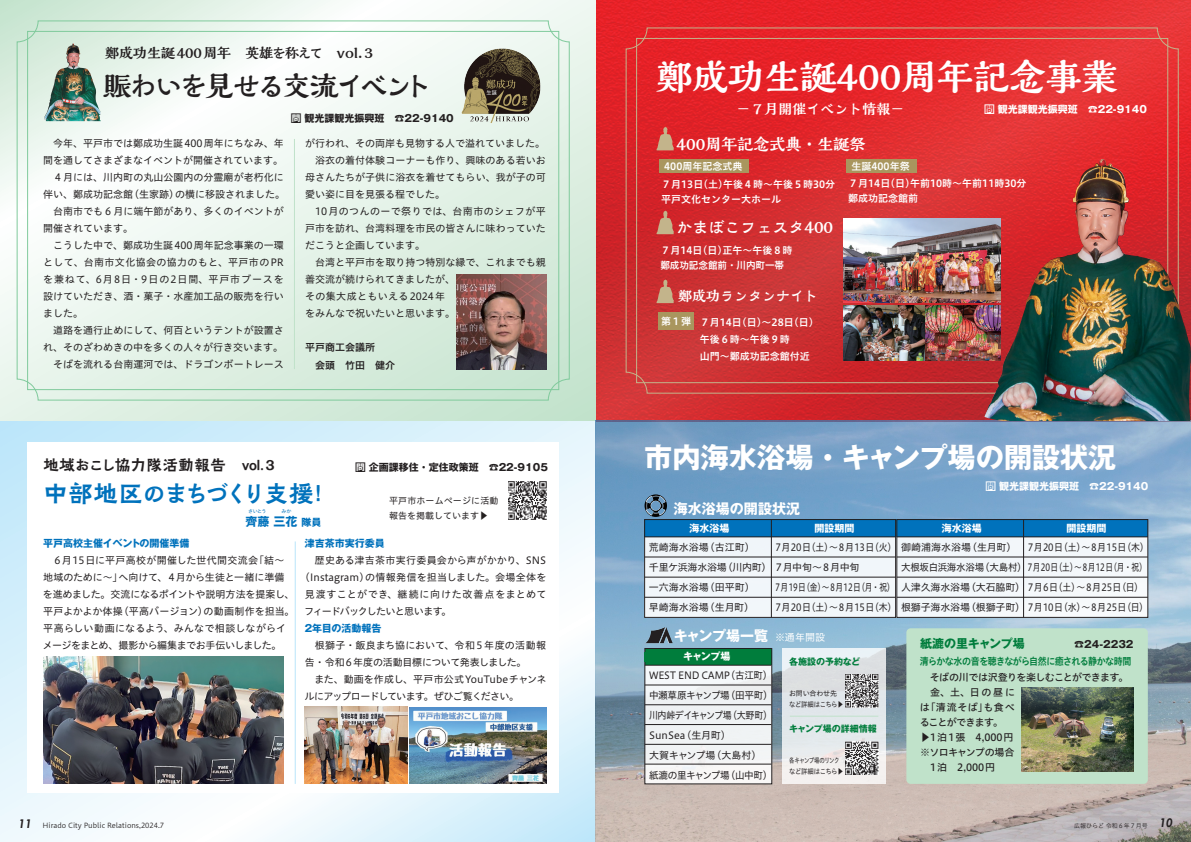
<style>
.page{position:relative;width:1191px;height:842px;background:#fff}
.page>*{position:absolute;margin:0;border:0;box-sizing:border-box;transform-origin:0 0}
.t1{font:800 36px "Kaimin Tu Std";color:#fff}
.t2{font:700 28px "Gothic MB101 Pro";color:#fff}
.t3{font:800 28px "Kaimin Tu Std";letter-spacing:-.105em;color:#231f20}
.t4{font:700 25px "P Kuretake Meiseki Std N";letter-spacing:-.115em;color:#0072bc}
.t5{font:800 16px "Kaimin Tu Std";color:#fff}
.t6{font:700 16px "P Kuretake Meiseki Std N";letter-spacing:-.01em;color:#231f20}
.t7{font:800 14px "Kaimin Tu Std";color:#231f20}
.t8{font:800 14px "Kaimin Tu Std";color:#fff}
.t9{font:700 14px "Gothic MB101 Pro";color:#fff}
.t10{font:700 12px "Gothic MB101 Pro";letter-spacing:-.01em;color:#007d3c}
.t11{font:700 12px "Gothic MB101 Pro";color:#0072bc}
.t12{font:10px/17px "Hiragino UD Sans Std W4";color:#231f20}
.t13{font:10px/15px "Hiragino UD Sans Std W6";color:#fff}
.t14{font:10px/17px "Hiragino UD Sans Std W4";letter-spacing:-.03em;color:#231f20}
.t15{font:10px/20px "Hiragino UD Sans Std W4";letter-spacing:-.03em;color:#231f20;scale:.95 1}
.t16{font:10px/15px "Hiragino UD Sans Std W5";color:#231f20}
.t17{font:700 10px "Gothic MB101 Pro";color:#fff}
.t18{font:700 10px "Gothic MB101 Pro";color:#231f20}
.t19{font:10px/20px "Hiragino UD Sans Std W4";color:#231f20;scale:.77 1}
.t20{font:10px "Hiragino UD Sans Std W4";color:#231f20;scale:.89 1}
.t21{font:700 10px "Gothic MB101 Pro";color:#0072bc}
.t22{font:10px "Hiragino UD Sans Std W6";letter-spacing:-.055em;color:#007d3c;scale:.9 1}
.t23{font:10px "Hiragino UD Sans Std W4";letter-spacing:.07em;color:#231f20}
.t24{font:10px "Hiragino UD Sans Std W5";letter-spacing:-.06em;color:#231f20}
.t25{font:10px "Hiragino UD Sans Std W4";letter-spacing:-.08em;color:#231f20}
.t26{font:10px/18px "Hiragino UD Sans Std W6";color:#231f20}
.t27{font:10px "Hiragino UD Sans Std W4";color:#fff}
.t28{font:9px/15px "Hiragino UD Sans Std W4";letter-spacing:.015em;color:#231f20}
.t29{font:700 9px "Gothic MB101 Pro";color:#007d3c}
.t30{font:7px "Hiragino UD Sans Std W3";color:#231f20}
.t31{font:7px/11px "Hiragino UD Sans Std W4";letter-spacing:-.08em;color:#231f20;scale:.77 1}
.t32{font:7px/11px "Hiragino UD Sans Std W4";letter-spacing:-.025em;color:#231f20}
.t33{font:6px "Hiragino UD Sans Std W3";color:#231f20}
.t34{font:5px "Hiragino UD Sans Std W4";letter-spacing:-.085em;color:#0072bc}
.s1{font-size:10px}
.s2{font-family:"Koz Go Pr 6 N"}
.s3{font-family:"Koz Go Pro"}
.s4{font-family:"Century Gothic";font-weight:700;font-style:italic;font-size:12px}
</style>
<div class="page">
<img style="left:0;top:0;width:1191px;height:842px">
<h3 class="t7" style="left:105px;top:43px;width:272px">鄭成功生誕400周年　英雄を称えて　vol.３</h3>
<h2 class="t3" style="left:103px;top:67px;width:331px">賑わいを見せる交流イベント</h2>
<p class="t18" style="left:291px;top:110px;width:164px">問 観光課観光振興班　☎22-9140</p>
<p class="t12" style="left:43px;top:134px;width:244px">　今年、平戸市では鄭成功生誕400周年にちなみ、年間を通してさまざまなイベントが開催されています。　４月には、川内町の丸山公園内の分霊廟が老朽化に伴い、鄭成功記念館（生家跡）の横に移設されました。　台南市でも６月に端午節があり、多くのイベントが開催されています。<br>　こうした中で、鄭成功生誕400周年記念事業の一環として、台南市文化協会の協力のもと、平戸市のPRを兼ねて、6月8日・9日の2日間、平戸市ブースを設けていただき、酒・菓子・水産加工品の販売を行いました。<br>　道路を通行止めにして、何百というテントが設置され、そのざわめきの中を多くの人々が行き交います。　そばを流れる台南運河では、ドラゴンボートレース</p>
<p class="t12" style="left:305px;top:134px;width:242px">が行われ、その両岸も見物する人で溢れていました。　浴衣の着付体験コーナーも作り、興味のある若いお母さんたちが子供に浴衣を着せてもらい、我が子の可愛い姿に目を見張る程でした。<br>　10月のつんのーで祭りでは、台南市のシェフが平戸市を訪れ、台湾料理を市民の皆さんに味わっていただこうと企画しています。<br>　台湾と平戸市を取り持つ特別な縁で、これまでも親</p>
<p class="t12" style="left:305px;top:270px;width:151px">善交流が続けられてきましたが、その集大成ともいえる2024年をみんなで祝いたいと思います。</p>
<p class="t26" style="left:305px;top:338px;width:91px">平戸商工会議所<br>　会頭　竹田　健介</p>
<h3 class="t6" style="left:43px;top:454px;width:236px">地域おこし協力隊活動報告　vol.３</h3>
<p class="t18" style="left:355px;top:458px;width:194px">問 企画課移住・定住政策班　☎22-9105</p>
<h3 class="t4" style="left:43px;top:477px;width:289px">中部地区のまちづくり支援！</h3>
<p class="t34" style="left:248px;top:507px;width:20px">さいとう</p>
<p class="t34" style="left:281px;top:507px;width:11px">みか</p>
<p class="t11" style="left:245px;top:511px;width:77px">齊藤 三花 <span class="s1">隊員</span></p>
<p class="t28" style="left:389px;top:492px;width:111px">平戸市ホームページに活動報告を掲載しています<span class="s2">▶</span></p>
<p class="t21" style="left:43px;top:534px;width:148px">平戸高校主催イベントの開催準備</p>
<p class="t12" style="left:43px;top:551px;width:253px">　６月15日に平戸高校が開催した世代間交流会「結～地域のために～」へ向けて、４月から生徒と一緒に準備を進めました。交流になるポイントや説明方法を提案し、平戸よかよか体操（平高バージョン）の動画制作を担当。平高らしい動画になるよう、みんなで相談しながらイメージをまとめ、撮影から編集までお手伝いしました。</p>
<p class="t21" style="left:305px;top:535px;width:81px">津吉茶市実行委員</p>
<p class="t12" style="left:305px;top:551px;width:243px">　歴史ある津吉茶市実行委員会から声がかかり、SNS</p>
<p class="t12" style="left:300px;top:568px;width:248px">（Instagram）の情報発信を担当しました。会場全体を</p>
<p class="t23" style="left:305px;top:587px;width:243px">見渡すことができ、継続に向けた改善点をまとめて</p>
<p class="t25" style="left:304px;top:604px;width:149px">フィードバックしたいと思います。</p>
<p class="t21" style="left:303px;top:620px;width:80px">２年目の活動報告</p>
<p class="t14" style="left:304px;top:636px;width:243px">　根獅子・飯良まち協において、令和５年度の活動報告・令和６年度の活動目標について発表しました。<br>　また、動画を作成し、平戸市公式YouTubeチャンネルにアップロードしています。ぜひご覧ください。</p>
<h1 class="t1" style="left:656px;top:52px;width:462px">鄭成功生誕400周年記念事業</h1>
<h3 class="t8" style="left:736px;top:99px;width:169px">－７月開催イベント情報－</h3>
<h3 class="t5" style="left:676px;top:133px;width:190px">400周年記念式典・生誕祭</h3>
<p class="t13" style="left:661px;top:176px;width:176px">７月13日（土）午後４時～午後５時30分平戸文化センター大ホール</p>
<p class="t17" style="left:984px;top:101px;width:164px">問 観光課観光振興班　☎22-9140</p>
<p class="t13" style="left:664px;top:158px;width:80px">400周年記念式典</p>
<p class="t13" style="left:848px;top:157px;width:180px;line-height:17.5px;text-indent:3px">生誕400年祭<br>７月14日（日）午前10時～午前11時30分</p>
<p class="t13" style="left:848px;top:191px;width:71px">鄭成功記念館前</p>
<h3 class="t5" style="left:676px;top:216px;width:158px">かまぼこフェスタ400</h3>
<p class="t13" style="left:660px;top:242px;width:133px">７月14日（日）正午～午後８時鄭成功記念館前・川内町一帯</p>
<h3 class="t8" style="left:678px;top:286px;width:141px">鄭成功ランタンナイト</h3>
<p class="t13" style="left:699px;top:313px;width:120px;line-height:17px">７月14日（日）～28日（日）午後６時～午後９時<br>山門～鄭成功記念館付近</p>
<p class="t13" style="left:661px;top:313px;width:31px">第１弾</p>
<h2 class="t2" style="left:644px;top:434px;width:473px">市内海水浴場・キャンプ場の開設状況</h2>
<h3 class="t9" style="left:674px;top:497px;width:127px">海水浴場の開設状況</h3>
<p class="t17" style="left:689px;top:520px;width:41px">海水浴場</p>
<p class="t17" style="left:814px;top:520px;width:41px">開設期間</p>
<p class="t12" style="left:649px;top:536px;width:212px;line-height:20px">荒崎海水浴場（古江町）<br>千里ケ浜海水浴場（川内町）７月中旬～８月中旬一六海水浴場（田平町）<br>早崎海水浴場（生月町）</p>
<p class="t20" style="left:774px;top:539px;width:139px">７月20日（土）～８月13日（火）</p>
<p class="t19" style="left:774px;top:576px;width:161px">７月19日（金）～８月12日（月・祝）<br>７月20日（土）～８月15日（木）</p>
<h3 class="t9" style="left:674px;top:624px;width:96px">キャンプ場一覧</h3>
<p class="t17" style="left:683px;top:648px;width:49px">キャンプ場</p>
<p class="t15" style="left:649px;top:665px;width:132px">WEST END CAMP（古江町）中瀬草原キャンプ場（田平町）川内峠デイキャンプ場（大野町）<br>SunSea（生月町）<br>大賀キャンプ場（大島村）紙漉の里キャンプ場（山中町）</p>
<p class="t27" style="left:775px;top:629px;width:51px">※通年開設</p>
<p class="t29" style="left:789px;top:654px;width:73px">各施設の予約など</p>
<p class="t32" style="left:789px;top:688px;width:56px">お問い合わせ先など詳細はこちら<span class="s2">▶</span></p>
<p class="t29" style="left:789px;top:721px;width:89px">キャンプ場の詳細情報</p>
<p class="t31" style="left:789px;top:755px;width:72px">各キャンプ場のリンクなど詳細はこちら<span class="s3">▶</span></p>
<p class="t17" style="left:985px;top:478px;width:164px">問 観光課観光振興班　☎22-9140</p>
<p class="t17" style="left:941px;top:520px;width:41px">海水浴場</p>
<p class="t17" style="left:1066px;top:520px;width:41px">開設期間</p>
<p class="t12" style="left:901px;top:536px;width:248px;line-height:20px">御崎浦海水浴場（生月町）<br>大根坂白浜海水浴場（大島村）７月20日（土）～８月12日（月・祝）人津久海水浴場（大石脇町）７月６日（土）～８月25 日（日）根獅子海水浴場（根獅子町）７月10日（水）～８月25日（日）</p>
<p class="t20" style="left:1026px;top:539px;width:139px">７月20日（土）～８月15日（木）</p>
<p class="t10" style="left:920px;top:633px;width:106px">紙漉の里キャンプ場</p>
<p class="t16" style="left:919px;top:684px;width:97px">　金、土、日の昼には「清流そば」も食べることができます。<span class="s2">▶</span>1泊1張　4,000円<span class="s2">※</span>ソロキャンプの場合　1泊　2,000円</p>
<p class="t18" style="left:1074px;top:636px;width:61px">☎24-2232</p>
<p class="t22" style="left:920px;top:653px;width:237px">清らかな水の音を聴きながら自然に癒される静かな時間</p>
<p class="t24" style="left:920px;top:670px;width:210px">　そばの川では沢登りを楽しむことができます。</p>
<p class="t30" style="left:18px;top:820px;width:147px"><span class="s4">11</span> Hirado City Public Relations,2024.7</p>
<p class="t33" style="left:1074px;top:821px;width:100px">広報ひらど 令和６年７月号 <span class="s4">10</span></p>
</div>
